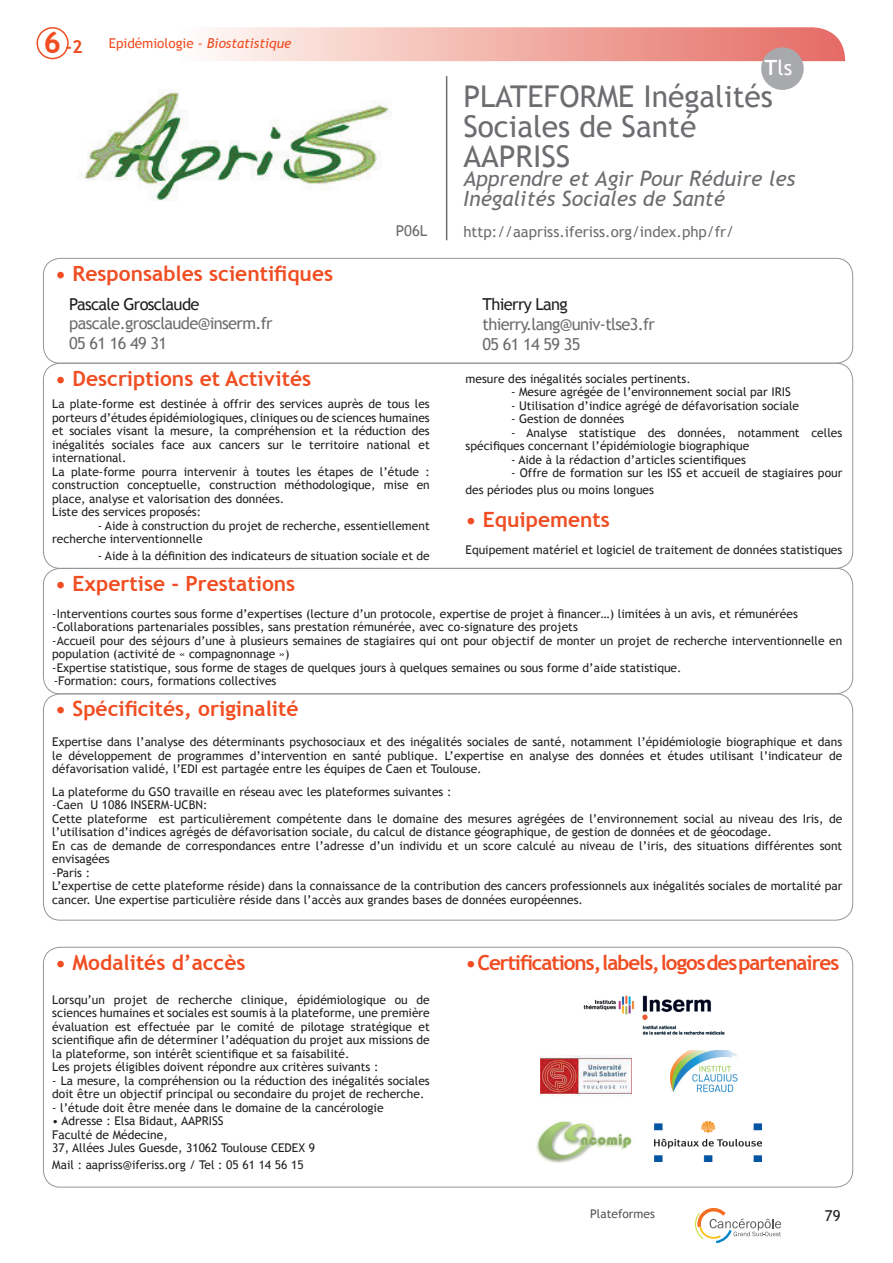
<style>
.page{position:relative;width:893px;height:1263px;background:#fff}
.page>*{position:absolute;margin:0;border:0;box-sizing:border-box;transform-origin:0 0}
.t1{font:30px/30px "Trebuchet MS";color:#6c6d70}
.t2{font:700 30px "Trebuchet MS";color:#f04d22}
.t3{font:700 21px "Trebuchet MS";color:#f04d22}
.t4{font:italic 21px/19.5px "Trebuchet MS";color:#6c6d70}
.t5{font:21px "Trebuchet MS";color:#fff}
.t6{font:700 20.7px "Trebuchet MS";letter-spacing:-.05em;color:#f04d22}
.t7{font:700 18px "Trebuchet MS";color:#f04d22}
.t8{font:16.5px/19.8px "Trebuchet MS";letter-spacing:-.04em;color:#6c6d70}
.t9{font:16.5px "Trebuchet MS";letter-spacing:-.04em;color:#231f20}
.t10{font:15px "Trebuchet MS";color:#6c6d70}
.t11{font:15px "Trebuchet MS";color:#231f20}
.t12{font:13.5px "Trebuchet MS";color:#f04d22}
.t13{font:12px/13.5px "Trebuchet MS";color:#231f20}
.t14{font:12px "Trebuchet MS";color:#57585a}
.s1{font-style:italic}
.s2{font-weight:700}
</style>
<div class="page">
<div style="left:36px;top:27px;width:33px;height:32px;border:2px solid #f04d22;border-radius:50%"></div>
<svg style="left:212px;top:27px;width:633px;height:34px;background:#f1b1aa"></svg>
<svg style="left:695px;top:1208px;width:86px;height:35px"></svg>
<div style="left:43px;top:947px;width:810px;height:240px;border:1px solid #939598;border-radius:17px"></div>
<div style="left:43px;top:568px;width:810px;height:126px;border:1px solid #939598;border-radius:17px"></div>
<div style="left:43px;top:258px;width:810px;height:106px;border:1px solid #939598;border-radius:17px"></div>
<hr style="left:446px;top:76px;width:1px;height:164px;background:#6c6d70">
<img style="left:81px;top:89px;width:310px;height:112px">
<img style="left:583px;top:995px;width:142px;height:40px">
<img style="left:540px;top:1055px;width:91px;height:41px">
<img style="left:670px;top:1051px;width:67px;height:42px">
<img style="left:655px;top:1121px;width:107px;height:40px">
<img style="left:536px;top:1121px;width:96px;height:42px">
<div style="left:761px;top:47px;width:43px;height:43px;background:#a8a9ad;border-radius:50%"></div>
<h1 class="t2" style="left:44px;top:24px;width:19px">6</h1>
<p class="t12" style="left:109px;top:35px;width:184px">Epidémiologie - <span class="s1">Biostatistique</span></p>
<h3 class="t7" style="left:66px;top:35px;width:19px">-2</h3>
<h2 class="t3" style="left:55px;top:260px;width:279px">• Responsables scientifiques</h2>
<h3 class="t9" style="left:69px;top:294px;width:132px">Pascale Grosclaude</h3>
<h3 class="t8" style="left:69px;top:314px;width:205px">pascale.grosclaude@inserm.fr<br>05 61 16 49 31</h3>
<p class="t10" style="left:396px;top:222px;width:33px">P06L</p>
<h2 class="t3" style="left:55px;top:365px;width:258px">• Descriptions et Activités</h2>
<p class="t13" style="left:52px;top:397px;width:379px">La plate-forme est destinée à offrir des services auprès de tous les porteurs d’études épidémiologiques, cliniques ou de sciences humaines et sociales visant la mesure, la compréhension et la réduction des inégalités sociales face aux cancers sur le territoire national et international.<br>La plate-forme pourra intervenir à toutes les étapes de l’étude : construction conceptuelle, construction méthodologique, mise en place, analyse et valorisation des données.<br>Liste des services proposés:</p>
<p class="t13" style="left:52px;top:519px;width:379px;text-indent:45px">- Aide à construction du projet de recherche, essentiellement recherche interventionnelle</p>
<p class="t13" style="left:98px;top:549px;width:333px">- Aide à la définition des indicateurs de situation sociale et de</p>
<h2 class="t5" style="left:765px;top:55px;width:29px"><span class="s2">T</span>ls</h2>
<h1 class="t1" style="left:463px;top:81px;width:311px">PLATEFORME Inégalités<br>Sociales de Santé<br>AAPRISS</h1>
<h2 class="t4" style="left:463px;top:169px;width:333px">Apprendre et Agir Pour Réduire les<br>Inégalités Sociales de Santé</h2>
<p class="t10" style="left:463px;top:223px;width:272px">http://aapriss.iferiss.org/index.php/fr/</p>
<h3 class="t9" style="left:483px;top:295px;width:87px">Thierry Lang</h3>
<h3 class="t8" style="left:483px;top:315px;width:174px">thierry.lang@univ-tlse3.fr<br>05 61 14 59 35</h3>
<p class="t13" style="left:466px;top:372px;width:227px">mesure des inégalités sociales pertinents.</p>
<p class="t13" style="left:511px;top:385px;width:281px">- Mesure agrégée de l’environnement social par IRIS</p>
<p class="t13" style="left:511px;top:399px;width:290px">- Utilisation d’indice agrégé de défavorisation sociale</p>
<p class="t13" style="left:511px;top:412px;width:115px">- Gestion de données</p>
<p class="t13" style="left:466px;top:426px;width:378px;text-indent:45px">- Analyse statistique des données, notamment celles spécifiques concernant l’épidémiologie biographique</p>
<p class="t13" style="left:511px;top:453px;width:236px">- Aide à la rédaction d’articles scientifiques</p>
<p class="t13" style="left:466px;top:465px;width:378px;line-height:16.5px;text-indent:45px">- Offre de formation sur les ISS et accueil de stagiaires pour des périodes plus ou moins longues</p>
<h2 class="t3" style="left:466px;top:506px;width:146px">• Equipements</h2>
<p class="t13" style="left:466px;top:543px;width:378px">Equipement matériel et logiciel de traitement de données statistiques</p>
<h2 class="t3" style="left:55px;top:570px;width:242px">• Expertise - Prestations</h2>
<p class="t13" style="left:52px;top:607px;width:791px">-Interventions courtes sous forme d’expertises (lecture d’un protocole, expertise de projet à financer…) limitées à un avis, et rémunérées -Collaborations partenariales possibles, sans prestation rémunérée, avec co-signature des projets<br>-Accueil pour des séjours d’une à plusieurs semaines de stagiaires qui ont pour objectif de monter un projet de recherche interventionnelle en population (activité de « compagnonnage »)<br>-Expertise statistique, sous forme de stages de quelques jours à quelques semaines ou sous forme d’aide statistique.<br>-Formation: cours, formations collectives</p>
<h2 class="t3" style="left:55px;top:696px;width:245px">• Spécificités, originalité</h2>
<p class="t13" style="left:52px;top:735px;width:791px;text-align:justify">Expertise dans l’analyse des déterminants psychosociaux et des inégalités sociales de santé, notamment l’épidémiologie biographique et dans le développement de programmes d’intervention en santé publique. L’expertise en analyse des données et études utilisant l’indicateur de défavorisation validé, l’EDI est partagée entre les équipes de Caen et Toulouse.</p>
<p class="t13" style="left:52px;top:785px;width:791px">La plateforme du GSO travaille en réseau avec les plateformes suivantes :<br>-Caen U 1086 INSERM-UCBN:<br>Cette plateforme est particulièrement compétente dans le domaine des mesures agrégées de l’environnement social au niveau des Iris, de l’utilisation d’indices agrégés de défavorisation sociale, du calcul de distance géographique, de gestion de données et de géocodage.<br>En cas de demande de correspondances entre l’adresse d’un individu et un score calculé au niveau de l’iris, des situations différentes sont envisagées<br>-Paris :<br>L’expertise de cette plateforme réside) dans la connaissance de la contribution des cancers professionnels aux inégalités sociales de mortalité par cancer. Une expertise particulière réside dans l’accès aux grandes bases de données européennes.</p>
<h2 class="t3" style="left:55px;top:949px;width:192px">• Modalités d’accès</h2>
<p class="t13" style="left:52px;top:993px;width:379px">Lorsqu’un projet de recherche clinique, épidémiologique ou de sciences humaines et sociales est soumis à la plateforme, une première évaluation est effectuée par le comité de pilotage stratégique et scientifique afin de déterminer l’adéquation du projet aux missions de la plateforme, son intérêt scientifique et sa faisabilité.<br>Les projets éligibles doivent répondre aux critères suivants :</p>
<p class="t13" style="left:52px;top:1074px;width:379px">- La mesure, la compréhension ou la réduction des inégalités sociales doit être un objectif principal ou secondaire du projet de recherche.</p>
<p class="t13" style="left:52px;top:1101px;width:333px">- l’étude doit être menée dans le domaine de la cancérologie</p>
<p class="t13" style="left:52px;top:1114px;width:264px">• Adresse : Elsa Bidaut, AAPRISS<br>Faculté de Médecine,<br>37, Allées Jules Guesde, 31062 Toulouse CEDEX 9</p>
<p class="t13" style="left:52px;top:1158px;width:253px">Mail : aapriss@iferiss.org / Tel : 05 61 14 56 15</p>
<h3 class="t6" style="left:466px;top:949px;width:375px">• Certifications, labels, logos des partenaires</h3>
<p class="t14" style="left:590px;top:1207px;width:66px">Plateformes</p>
<p class="t11" style="left:825px;top:1206px;width:17px">79</p>
</div>
